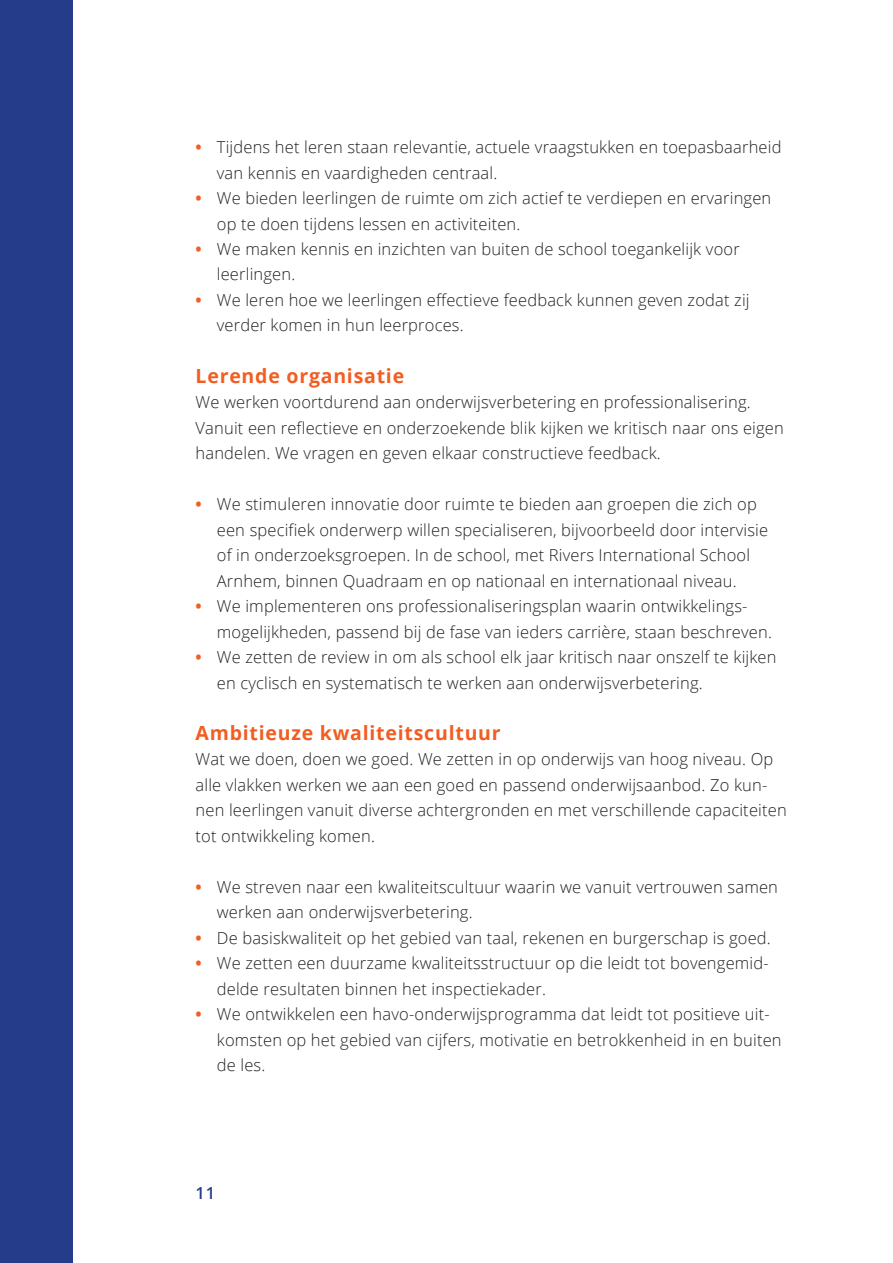
<style>
.page{position:relative;width:893px;height:1263px;background:#fff}
.page>*{position:absolute;margin:0;border:0;box-sizing:border-box;transform-origin:0 0}
.t1{font:700 19.5px "Open Sans";letter-spacing:.04em;color:#f25d21}
.t2{font:300 16.5px/25.5px "Open Sans";letter-spacing:.01em;color:#231f20}
.t3{font:600 16.5px "Open Sans";color:#253c8a}
.s1{font-weight:700;color:#f25d21}
</style>
<div class="page">
<div style="left:0;top:0;width:73px;height:1263px;background:#253c8a"></div>
<p class="t2" style="left:217px;top:134px;width:566px;text-indent:-21px"><span class="s1">•</span> Tijdens het leren staan relevantie, actuele vraagstukken en toepasbaarheid van kennis en vaardigheden centraal.</p>
<p class="t2" style="left:217px;top:185px;width:556px;text-indent:-21px"><span class="s1">•</span> We bieden leerlingen de ruimte om zich actief te verdiepen en ervaringen op te doen tijdens lessen en activiteiten.</p>
<p class="t2" style="left:217px;top:236px;width:524px;text-indent:-21px"><span class="s1">•</span> We maken kennis en inzichten van buiten de school toegankelijk voor leerlingen.</p>
<p class="t2" style="left:217px;top:287px;width:534px;text-indent:-21px"><span class="s1">•</span> We leren hoe we leerlingen effectieve feedback kunnen geven zodat zij verder komen in hun leerproces.</p>
<p class="t1" style="left:196px;top:362px;width:210px">Lerende organisatie</p>
<p class="t2" style="left:196px;top:389px;width:590px">We werken voortdurend aan onderwijsverbetering en professionalisering.<br>Vanuit een reflectieve en onderzoekende blik kijken we kritisch naar ons eigen handelen. We vragen en geven elkaar constructieve feedback.</p>
<p class="t2" style="left:217px;top:491px;width:553px;text-indent:-21px"><span class="s1">•</span> We stimuleren innovatie door ruimte te bieden aan groepen die zich op een specifiek onderwerp willen specialiseren, bijvoorbeeld door intervisie of in onderzoeksgroepen. In de school, met Rivers International School Arnhem, binnen Quadraam en op nationaal en internationaal niveau.</p>
<p class="t2" style="left:217px;top:593px;width:557px;text-indent:-21px"><span class="s1">•</span> We implementeren ons professionaliseringsplan waarin ontwikkelings&shy;mogelijkheden, passend bij de fase van ieders carrière, staan beschreven.</p>
<p class="t2" style="left:217px;top:644px;width:561px;text-indent:-21px"><span class="s1">•</span> We zetten de review in om als school elk jaar kritisch naar onszelf te kijken en cyclisch en systematisch te werken aan onderwijsverbetering.</p>
<p class="t1" style="left:196px;top:719px;width:307px">Ambitieuze kwaliteitscultuur</p>
<p class="t2" style="left:196px;top:746px;width:593px">Wat we doen, doen we goed. We zetten in op onderwijs van hoog niveau. Op alle vlakken werken we aan een goed en passend onderwijsaanbod. Zo kun&shy;nen leerlingen vanuit diverse achtergronden en met verschillende capaciteiten tot ontwikkeling komen.</p>
<p class="t2" style="left:217px;top:873px;width:563px;text-indent:-21px"><span class="s1">•</span> We streven naar een kwaliteitscultuur waarin we vanuit vertrouwen samen werken aan onderwijsverbetering.</p>
<p class="t2" style="left:196px;top:924px;width:577px"><span class="s1">•</span> De basiskwaliteit op het gebied van taal, rekenen en burgerschap is goed.</p>
<p class="t2" style="left:217px;top:950px;width:553px;text-indent:-21px"><span class="s1">•</span> We zetten een duurzame kwaliteitsstructuur op die leidt tot bovengemid&shy;delde resultaten binnen het inspectiekader.</p>
<p class="t2" style="left:217px;top:1001px;width:566px;text-indent:-21px"><span class="s1">•</span> We ontwikkelen een havo-onderwijsprogramma dat leidt tot positieve uit&shy;komsten op het gebied van cijfers, motivatie en betrokkenheid in en buiten de les.</p>
<p class="t3" style="left:196px;top:1181px;width:21px">11</p>
</div>
